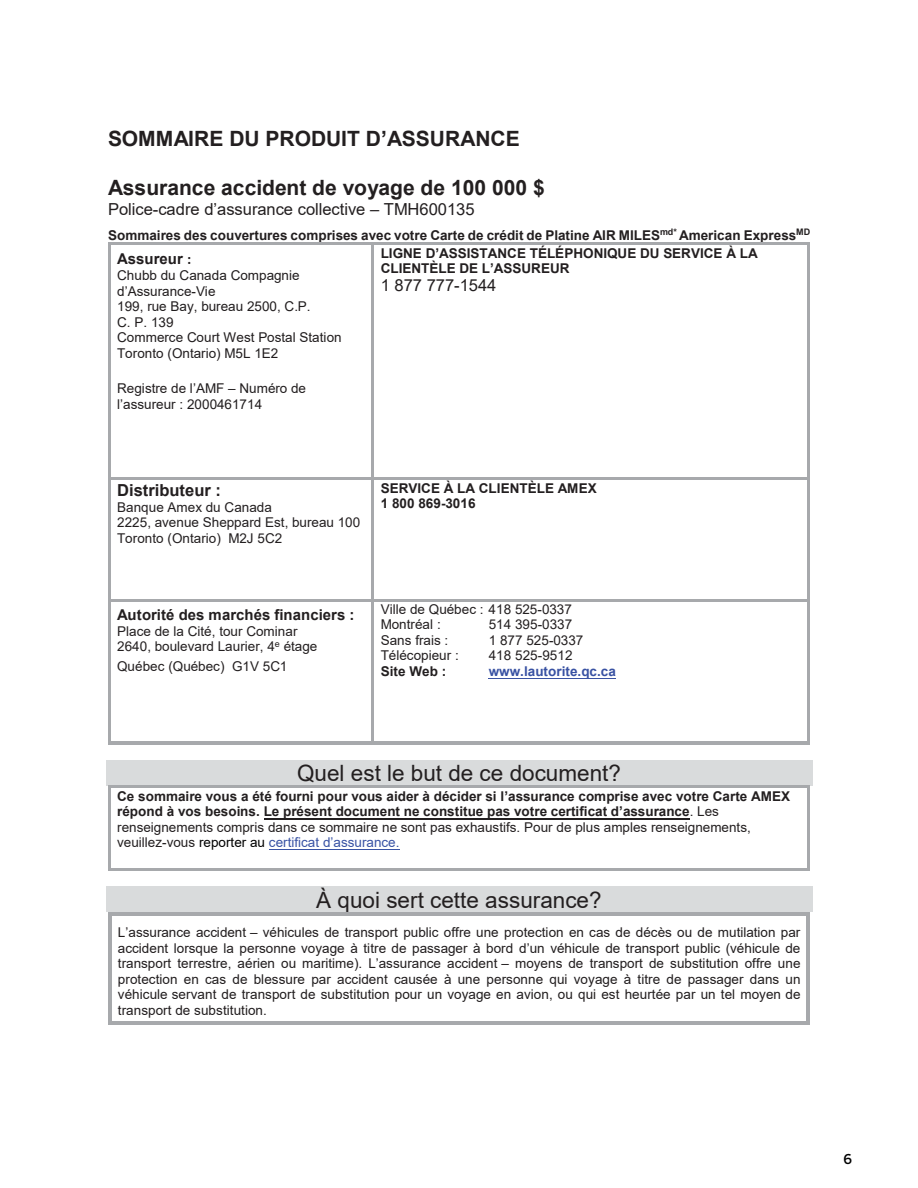
<style>
.page{position:relative;width:918px;height:1188px;background:#fff}
.page>*{position:absolute;margin:0;border:0;box-sizing:border-box;transform-origin:0 0}
.t1{font:22.5px "Arial";letter-spacing:.005em;color:#231f20}
.t2{font:700 21px "Arial";color:#231f20}
.t3{font:16.5px "Arial";color:#231f20}
.t4{font:700 16.5px "Arial";letter-spacing:-.005em;color:#231f20}
.t5{font:700 15px "Arial";color:#231f20}
.t6{font:700 15px "Arial";letter-spacing:.005em;color:#211d1e}
.t7{font:13.5px/15.5px "Arial";letter-spacing:.005em;color:#211d1e}
.t8{font:700 13.5px/15.6px "Arial";color:#231f20}
.t9{font:13.5px/15.5px "Arial";letter-spacing:.005em;color:#231f20}
.t10{font:700 13.5px "Arial";color:#3952a3}
.t11{font:500 13.5px "Benton Sans";color:#000}
.s1{font-family:"Calibri"}
.s2{font-weight:400}
.s3{font-weight:400;color:#000}
.s4{font-weight:400;color:#3953a4}
</style>
<div class="page">
<hr style="left:108px;top:243px;width:264px;height:2px;background:#a7a9ac">
<hr style="left:374px;top:243px;width:434px;height:2px;background:#a7a9ac">
<hr style="left:108px;top:245px;width:2px;height:233px;background:#a7a9ac">
<hr style="left:372px;top:245px;width:2px;height:233px;background:#a7a9ac">
<hr style="left:808px;top:245px;width:2px;height:233px;background:#a7a9ac">
<hr style="left:110px;top:478px;width:262px;height:2px;background:#a7a9ac">
<hr style="left:374px;top:478px;width:434px;height:2px;background:#a7a9ac">
<hr style="left:108px;top:480px;width:2px;height:119px;background:#a7a9ac">
<hr style="left:372px;top:480px;width:2px;height:119px;background:#a7a9ac">
<hr style="left:808px;top:480px;width:2px;height:119px;background:#a7a9ac">
<hr style="left:489px;top:678px;width:127px;height:1px;background:#3952a3">
<hr style="left:110px;top:599px;width:262px;height:2px;background:#a7a9ac">
<hr style="left:374px;top:599px;width:434px;height:2px;background:#a7a9ac">
<hr style="left:108px;top:601px;width:2px;height:140px;background:#a7a9ac">
<hr style="left:108px;top:741px;width:264px;height:3px;background:#a7a9ac">
<hr style="left:372px;top:601px;width:2px;height:140px;background:#a7a9ac">
<hr style="left:372px;top:741px;width:436px;height:3px;background:#a7a9ac">
<hr style="left:808px;top:601px;width:2px;height:143px;background:#a7a9ac">
<div style="left:106px;top:760px;width:706px;height:26px;background:#d9dbdc"></div>
<hr style="left:108px;top:786px;width:700px;height:2px;background:#a7a9ac">
<hr style="left:108px;top:788px;width:2px;height:83px;background:#a7a9ac">
<hr style="left:108px;top:869px;width:700px;height:2px;background:#a7a9ac">
<hr style="left:808px;top:788px;width:2px;height:83px;background:#a7a9ac">
<div style="left:106px;top:887px;width:706px;height:25px;background:#d9dbdc"></div>
<hr style="left:108px;top:912px;width:699px;height:4px;background:#a7a9ac">
<svg style="left:807px;top:912px;width:3px;height:4px"></svg>
<hr style="left:108px;top:916px;width:3px;height:108px;background:#a7a9ac">
<hr style="left:108px;top:1021px;width:699px;height:3px;background:#a7a9ac">
<hr style="left:807px;top:916px;width:3px;height:108px;background:#a7a9ac">
<hr style="left:269px;top:849px;width:130px;height:1px;background:#3953a4">
<hr style="left:264px;top:818px;width:425px;height:2px;background:#231f20">
<h2 class="t2" style="left:108px;top:123px;width:413px">SOMMAIRE DU PRODUIT D’ASSURANCE</h2>
<h2 class="t2" style="left:108px;top:172px;width:438px">Assurance accident de voyage de 100 000 $</h2>
<p class="t3" style="left:108px;top:198px;width:368px">Police-cadre d’assurance collective – TMH600135</p>
<p class="t8" style="left:108px;top:227px;width:704px">Sommaires des couvertures comprises avec votre Carte de crédit de Platine AIR MILES<sup>md*</sup> American Express<sup>MD</sup></p>
<p class="t6" style="left:117px;top:248px;width:75px">Assureur <span class="s1">:</span></p>
<p class="t7" style="left:117px;top:268px;width:226px">Chubb du Canada Compagnie d’Assurance-Vie<br>199, rue Bay, bureau 2500, C.P.<br>C. P. 139<br>Commerce Court West Postal Station<br>Toronto (Ontario) M5L 1E2</p>
<p class="t7" style="left:117px;top:381px;width:190px">Registre de l’AMF – Numéro de l’assureur : 2000461714</p>
<p class="t8" style="left:381px;top:245px;width:379px">LIGNE D’ASSISTANCE TÉLÉPHONIQUE DU SERVICE À LA<br>CLIENTÈLE DE L’ASSUREUR</p>
<p class="t3" style="left:381px;top:274px;width:117px">1 877 777-1544</p>
<p class="t4" style="left:117px;top:478px;width:105px">Distributeur :</p>
<p class="t9" style="left:117px;top:499px;width:245px">Banque Amex du Canada<br>2225, avenue Sheppard Est, bureau 100<br>Toronto (Ontario) M2J 5C2</p>
<p class="t8" style="left:381px;top:480px;width:217px">SERVICE À LA CLIENTÈLE AMEX<br>1 800 869-3016</p>
<p class="t5" style="left:117px;top:604px;width:239px">Autorité des marchés financiers :</p>
<p class="t9" style="left:117px;top:623px;width:202px">Place de la Cité, tour Cominar<br>2640, boulevard Laurier, 4<sup>e</sup> étage</p>
<p class="t9" style="left:117px;top:659px;width:172px">Québec (Québec) G1V 5C1</p>
<p class="t9" style="left:381px;top:601px;width:193px">Ville de Québec : 418 525-0337<br>Montréal :<br>Sans frais :<br>Télécopieur :</p>
<p class="t9" style="left:489px;top:617px;width:96px">514 395-0337<br>1 877 525-0337<br>418 525-9512</p>
<p class="t8" style="left:381px;top:664px;width:67px">Site Web :</p>
<p class="t10" style="left:489px;top:662px;width:129px">www.lautorite.qc.ca</p>
<h1 class="t1" style="left:297px;top:758px;width:325px">Quel est le but de ce document?</h1>
<p class="t8" style="left:117px;top:788px;width:675px">Ce sommaire vous a été fourni pour vous aider à décider si l’assurance comprise avec votre Carte AMEX répond à vos besoins. Le présent document ne constitue pas votre certificat d’assurance<span class="s2">. Les renseignements compris dans ce sommaire ne sont pas exhaustifs. Pour de plus amples renseignements, veuillez-vous</span> <span class="s3">reporter au</span> <span class="s4">certificat d’assurance.</span></p>
<h1 class="t1" style="left:316px;top:884px;width:287px">À quoi sert cette assurance?</h1>
<p class="t7" style="left:118px;top:925px;width:684px;text-align:justify">L’assurance accident – véhicules de transport public offre une protection en cas de décès ou de mutilation par accident lorsque la personne voyage à titre de passager à bord d’un véhicule de transport public (véhicule de transport terrestre, aérien ou maritime). L’assurance accident – moyens de transport de substitution offre une protection en cas de blessure par accident causée à une personne qui voyage à titre de passager dans un véhicule servant de transport de substitution pour un voyage en avion, ou qui est heurtée par un tel moyen de transport de substitution.</p>
<p class="t11" style="left:843px;top:1151px;width:10px">6</p>
</div>
